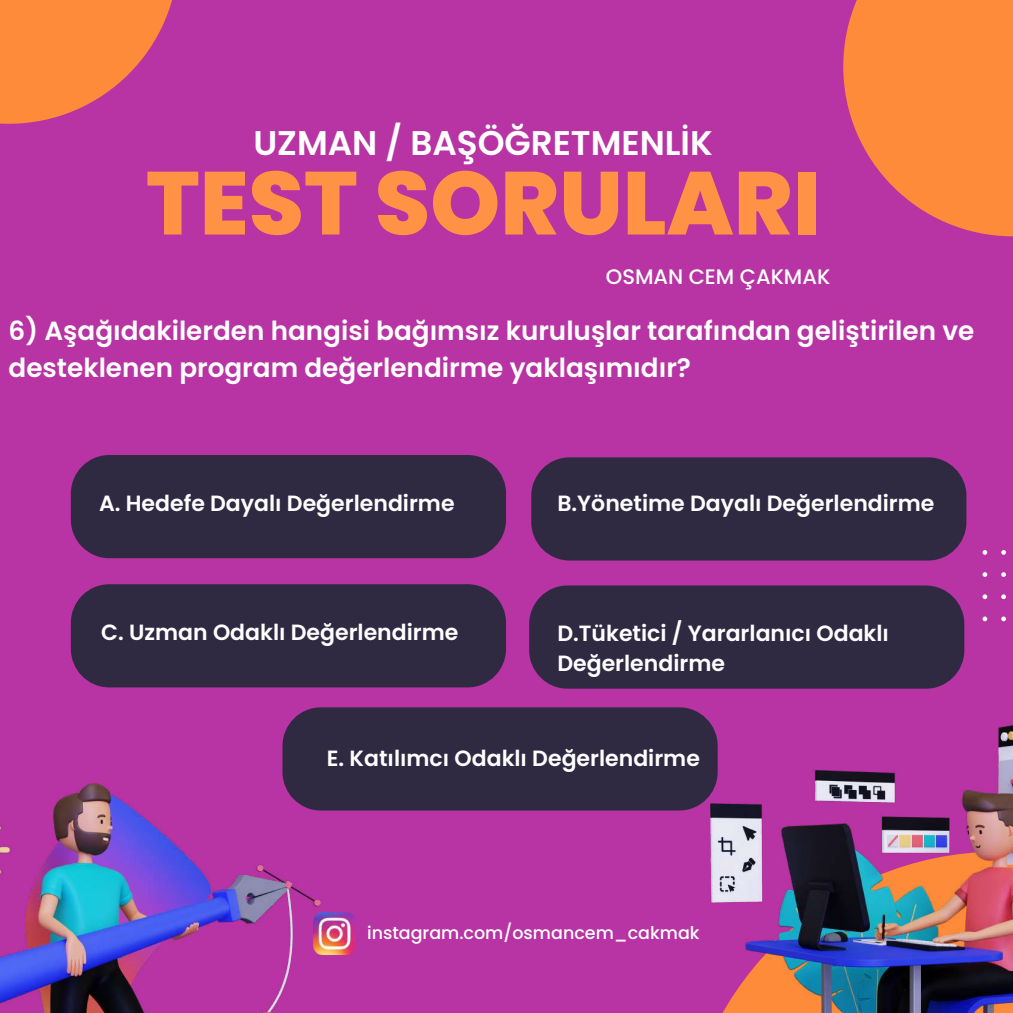
<style>
.page{position:relative;width:1013px;height:1013px;background:#fff}
.page>*{position:absolute;margin:0;border:0;box-sizing:border-box;transform-origin:0 0}
.t1{font:800 89.12px "Poppins";color:#ff9244}
.t2{font:600 34.25px "Poppins";color:#fff}
.t3{font:600 26.25px/36.5px "Poppins";color:#fff}
.t4{font:600 22px/30px "Poppins";color:#fff}
.t5{font:500 21px "Poppins";color:#fff}
.t6{font:500 17.5px "Poppins";color:#fff}
</style>
<div class="page">
<div style="left:0;top:0;width:1012px;height:1012px;background:#b833a3"></div>
<svg style="left:0;top:0;width:172px;height:124px"></svg>
<svg style="left:843px;top:0;width:169px;height:236px"></svg>
<img style="left:0;top:783px;width:321px;height:229px">
<div style="left:529px;top:585px;width:435px;height:103px;background:#2f2a42;border-radius:38px"></div>
<img style="left:710px;top:723px;width:302px;height:289px">
<svg style="left:982px;top:550px;width:24px;height:71px"></svg>
<img style="left:313px;top:912px;width:42px;height:42px">
<div style="left:531px;top:457px;width:435px;height:103px;background:#2f2a42;border-radius:38px"></div>
<div style="left:71px;top:455px;width:435px;height:103px;background:#2f2a42;border-radius:38px"></div>
<div style="left:71px;top:584px;width:435px;height:103px;background:#2f2a42;border-radius:38px"></div>
<div style="left:282px;top:707px;width:435px;height:103px;background:#2f2a42;border-radius:38px"></div>
<h2 class="t2" style="left:253px;top:119px;width:461px">UZMAN / BAŞÖĞRETMENLİK</h2>
<h1 class="t1" style="left:146px;top:141px;width:676px">TEST SORULARI</h1>
<p class="t5" style="left:606px;top:262px;width:226px">OSMAN CEM ÇAKMAK</p>
<p class="t3" style="left:9px;top:313px;width:967px">6) Aşağıdakilerden hangisi bağımsız kuruluşlar tarafından geliştirilen ve desteklenen program değerlendirme yaklaşımıdır?</p>
<p class="t4" style="left:99px;top:488px;width:357px">A. Hedefe Dayalı Değerlendirme</p>
<p class="t4" style="left:557px;top:488px;width:378px">B.Yönetime Dayalı Değerlendirme</p>
<p class="t4" style="left:101px;top:617px;width:359px">C. Uzman Odaklı Değerlendirme</p>
<p class="t4" style="left:557px;top:618px;width:333px">D.Tüketici / Yararlanıcı Odaklı<br>Değerlendirme</p>
<p class="t4" style="left:327px;top:743px;width:374px">E. Katılımcı Odaklı Değerlendirme</p>
<p class="t6" style="left:367px;top:920px;width:334px">instagram.com/osmancem_cakmak</p>
</div>
